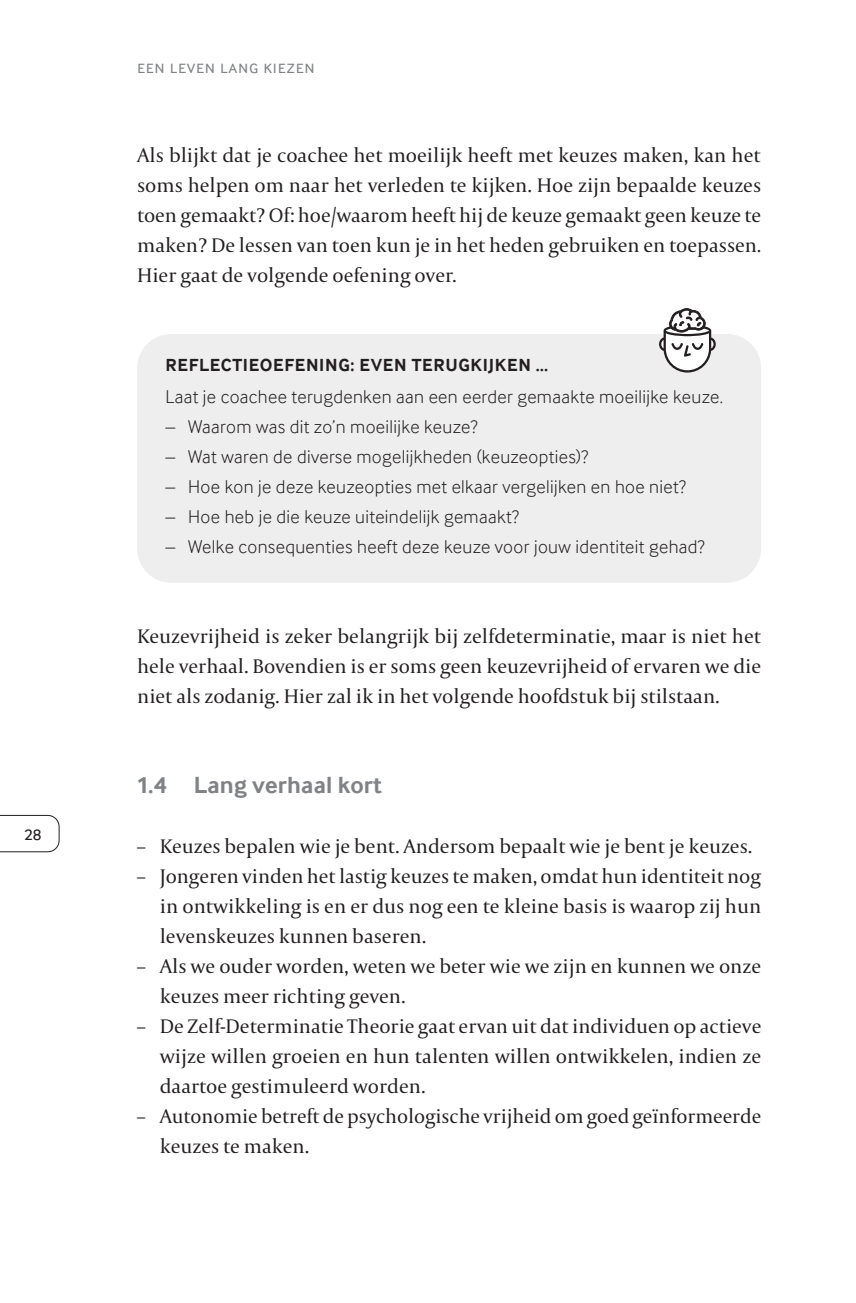
<style>
.page{position:relative;width:856px;height:1303px;background:#fff}
.page>*{position:absolute;margin:0;border:0;box-sizing:border-box;transform-origin:0 0}
.t1{font:700 24px "Inter Face";letter-spacing:.01em;color:#808285}
.t2{font:20.8px/30px "Capitolium 2";color:#231f20;text-align:justify}
.t3{font:20px "Inter Face";color:#231f20}
.t4{font:300 19px "Inter Face";letter-spacing:.02em;color:#231f20}
.t5{font:700 18px "Inter Face";letter-spacing:.04em;color:#231f20}
.t6{font:18px "Inter Face";letter-spacing:.05em;color:#808285}
.s1{font-style:italic}
</style>
<div class="page">
<div style="left:137px;top:334px;width:624px;height:248px;background:#eeeeef;border-radius:34px"></div>
<svg style="left:0;top:814px;width:60px;height:38px"></svg>
<svg style="left:659px;top:308px;width:56px;height:64px"></svg>
<p class="t3" style="left:24px;top:821px;width:19px">28</p>
<p class="t6" style="left:137px;top:57px;width:179px">Een leven lang kiezen</p>
<p class="t2" style="left:137px;top:140px;width:625px">Als blijkt dat je coachee het moeilijk heeft met keuzes maken, kan het soms helpen om naar het verleden te kijken. Hoe zijn bepaalde keuzes toen gemaakt? Of: hoe/waarom heeft hij de keuze gemaakt geen keuze te maken? De lessen van toen kun je in het heden gebruiken en toepassen<span class="s1">.<br></span>Hier gaat de volgende oefening over.</p>
<p class="t5" style="left:165px;top:354px;width:384px">REFLECTIEOEFENING: EVEN TERUGKIJKEN …</p>
<p class="t4" style="left:165px;top:385px;width:559px">Laat je coachee terugdenken aan een eerder gemaakte moeilijke keuze.</p>
<p class="t4" style="left:165px;top:415px;width:313px">– Waarom was dit zo’n moeilijke keuze?</p>
<p class="t4" style="left:165px;top:445px;width:424px">– Wat waren de diverse mogelijkheden (keuzeopties)?</p>
<p class="t4" style="left:165px;top:475px;width:522px">– Hoe kon je deze keuzeopties met elkaar vergelijken en hoe niet?</p>
<p class="t4" style="left:165px;top:505px;width:355px">– Hoe heb je die keuze uiteindelijk gemaakt?</p>
<p class="t4" style="left:165px;top:535px;width:540px">– Welke consequenties heeft deze keuze voor jouw identiteit gehad?</p>
<p class="t2" style="left:137px;top:620px;width:625px">Keuzevrijheid is zeker belangrijk bij zelfdeterminatie, maar is niet het hele verhaal. Bovendien is er soms geen keuzevrijheid of ervaren we die niet als zodanig. Hier zal ik in het volgende hoofdstuk bij stilstaan.</p>
<p class="t1" style="left:137px;top:770px;width:246px">1.4 Lang verhaal kort</p>
<p class="t2" style="left:137px;top:830px;width:616px">– Keuzes bepalen wie je bent. Andersom bepaalt wie je bent je keuzes.</p>
<p class="t2" style="left:160px;top:860px;width:603px;text-indent:-23px">– Jongeren vinden het lastig keuzes te maken, omdat hun identiteit nog in ontwikkeling is en er dus nog een te kleine basis is waarop zij hun levenskeuzes kunnen baseren.</p>
<p class="t2" style="left:160px;top:950px;width:602px;text-indent:-23px">– Als we ouder worden, weten we beter wie we zijn en kunnen we onze keuzes meer richting geven.</p>
<p class="t2" style="left:160px;top:1010px;width:603px;text-indent:-23px">– De Zelf-Determinatie Theorie gaat ervan uit dat individuen op actieve wijze willen groeien en hun talenten willen ontwikkelen, indien ze daartoe gestimuleerd worden.</p>
<p class="t2" style="left:160px;top:1100px;width:603px;text-indent:-23px">– Autonomie betreft de psychologische vrijheid om goed geïnformeerde keuzes te maken.</p>
</div>
